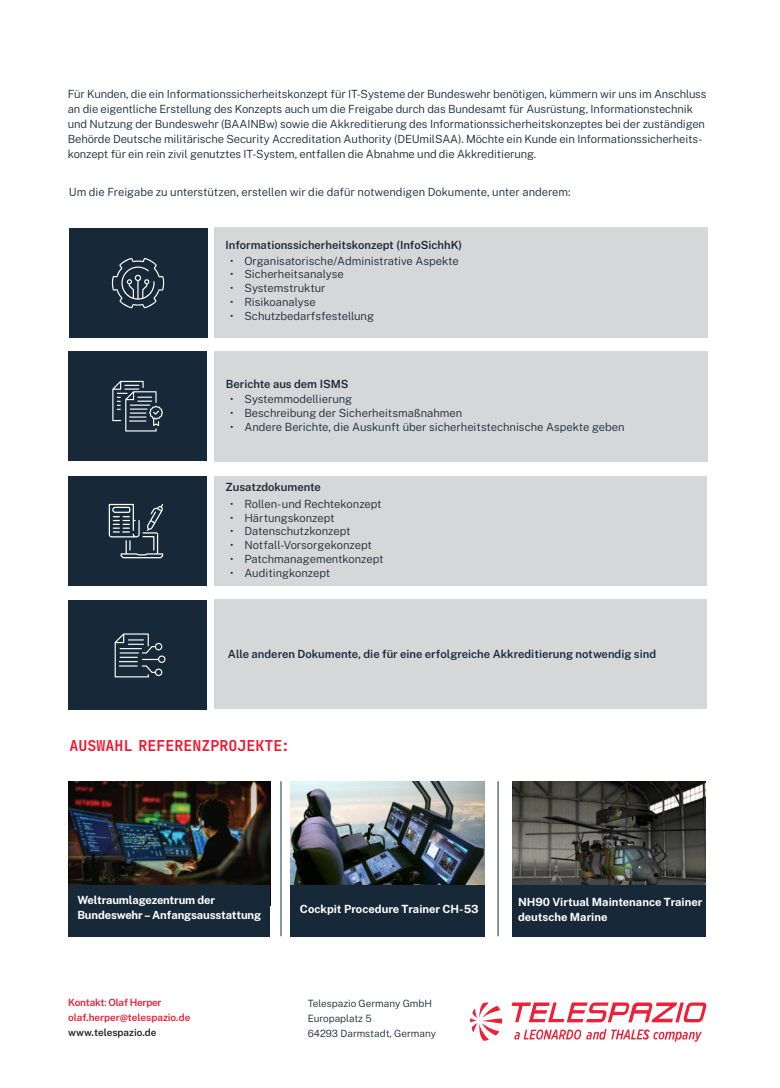
<style>
.page{position:relative;width:780px;height:1088px;background:#fff}
.page>*{position:absolute;margin:0;border:0;box-sizing:border-box;transform-origin:0 0}
.t1{font:15px "Tekne LDO Variable";color:#ed1a33}
.t2{font:300 11.25px/13.8px "Public Sans";letter-spacing:-.01em;color:#172938}
.t3{font:600 11.25px "Public Sans";color:#172938}
.t4{font:700 11.25px/15px "Public Sans";letter-spacing:-.005em;color:#fff}
.t5{font:300 10px/15px "Public Sans";color:#172938}
.t6{font:600 10px/15px "Public Sans";letter-spacing:-.01em;color:#ed1a33}
.t7{font:600 10px "Public Sans";color:#231f20}
.s1{font-weight:400}
</style>
<div class="page">
<img style="left:68px;top:781px;width:202px;height:125px">
<img style="left:291px;top:781px;width:194px;height:104px">
<img style="left:512px;top:782px;width:193px;height:103px">
<div style="left:68px;top:600px;width:139px;height:110px;background:#172938"></div>
<div style="left:69px;top:476px;width:138px;height:110px;background:#172938"></div>
<div style="left:214px;top:476px;width:492px;height:110px;background:#d6d7d8"></div>
<div style="left:214px;top:351px;width:493px;height:110px;background:#d6d7d8"></div>
<div style="left:68px;top:351px;width:139px;height:110px;background:#172938"></div>
<div style="left:69px;top:228px;width:138px;height:110px;background:#172938"></div>
<svg style="left:112px;top:258px;width:52px;height:50px"></svg>
<div style="left:214px;top:227px;width:493px;height:111px;background:#d6d7d8"></div>
<svg style="left:112px;top:381px;width:51px;height:50px"></svg>
<div style="left:214px;top:600px;width:492px;height:109px;background:#d6d7d8"></div>
<svg style="left:514px;top:1029px;width:187px;height:13px"></svg>
<svg style="left:470px;top:1002px;width:32px;height:39px"></svg>
<svg style="left:511px;top:1002px;width:196px;height:20px"></svg>
<div style="left:69px;top:885px;width:201px;height:51px;background:#172938"></div>
<div style="left:512px;top:885px;width:194px;height:51px;background:#172938"></div>
<div style="left:291px;top:885px;width:194px;height:51px;background:#172938"></div>
<hr style="left:497px;top:781px;width:1px;height:155px;background:#475865">
<hr style="left:280px;top:781px;width:1px;height:155px;background:#475865">
<svg style="left:109px;top:504px;width:54px;height:54px"></svg>
<svg style="left:115px;top:633px;width:50px;height:44px"></svg>
<p class="t2" style="left:68px;top:85px;width:640px;line-height:15px">Für Kunden, die ein Informationssicherheitskonzept für IT-Systeme der Bundeswehr benötigen, kümmern wir uns im Anschluss an die eigentliche Erstellung des Konzepts auch um die Freigabe durch das Bundesamt für Ausrüstung, Informationstechnik und Nutzung der Bundeswehr (BAAINBw) sowie die Akkreditierung des Informationssicherheitskonzeptes bei der zuständigen Behörde Deutsche militärische Security Accreditation Authority (DEUmilSAA). Möchte ein Kunde ein Informationssicherheits&shy;konzept für ein rein zivil genutztes IT-System, entfallen die Abnahme und die Akkreditierung.</p>
<p class="t2" style="left:69px;top:184px;width:503px">Um die Freigabe zu unterstützen, erstellen wir die dafür notwendigen Dokumente, unter anderem:</p>
<p class="t3" style="left:225px;top:239px;width:238px">Informationssicherheitskonzept (InfoSichhK)</p>
<p class="t2" style="left:230px;top:254px;width:230px">ï Organisatorische/Administrative Aspekte ï Sicherheitsanalyse<br>ï Systemstruktur<br>ï Risikoanalyse<br>ï Schutzbedarfsfestellung</p>
<p class="t3" style="left:226px;top:378px;width:124px">Berichte aus dem ISMS</p>
<p class="t2" style="left:230px;top:393px;width:396px">ï Systemmodellierung<br>ï Beschreibung der Sicherheitsmaßnahmen<br>ï Andere Berichte, die Auskunft über sicherheitstechnische Aspekte geben</p>
<p class="t3" style="left:225px;top:481px;width:97px">Zusatzdokumente</p>
<p class="t2" style="left:230px;top:497px;width:155px">ï Rollen-und Rechtekonzept ï Härtungskonzept<br>ï Datenschutzkonzept<br>ï Notfall-Vorsorgekonzept<br>ï Patchmanagementkonzept ï Auditingkonzept</p>
<p class="t3" style="left:228px;top:648px;width:430px">Alle anderen Dokumente, die für eine erfolgreiche Akkreditierung notwendig sind</p>
<h1 class="t1" style="left:69px;top:739px;width:220px">AUSWAHL REFERENZPROJEKTE:</h1>
<p class="t4" style="left:77px;top:893px;width:185px">Weltraumlagezentrum der<br>Bundeswehr – Anfangsausstattung</p>
<p class="t4" style="left:518px;top:895px;width:186px">NH90 Virtual Maintenance Trainer deutsche Marine</p>
<p class="t4" style="left:300px;top:901px;width:180px">Cockpit Procedure Trainer CH-53</p>
<p class="t6" style="left:68px;top:994px;width:124px">Kontakt<span class="s1">:</span> Olaf Herper olaf.herper@telespazio.de</p>
<p class="t7" style="left:68px;top:1027px;width:90px">www.telespazio.de</p>
<p class="t5" style="left:307px;top:995px;width:130px">Telespazio Germany GmbH<br>Europaplatz 5<br>64293 Darmstadt, Germany</p>
</div>
